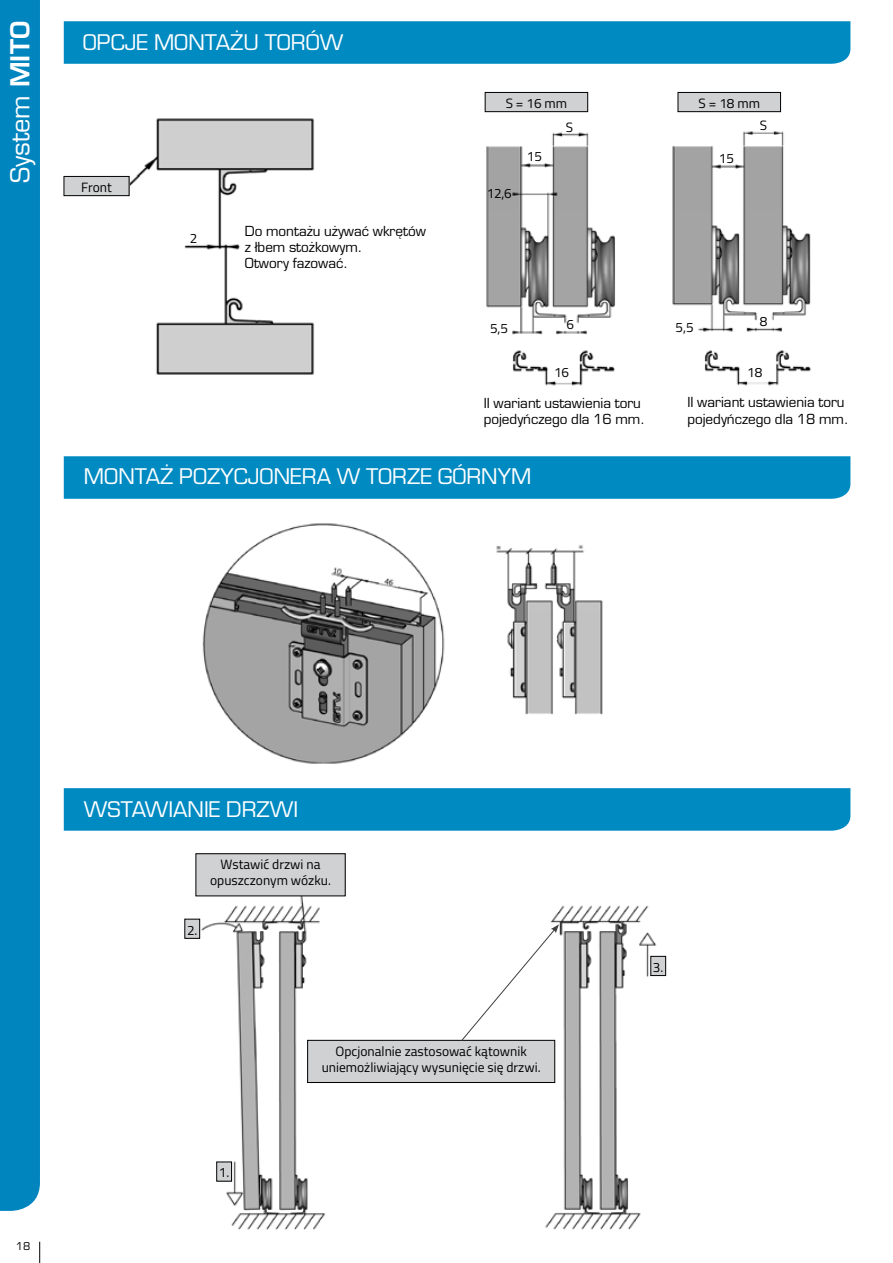
<style>
.page{position:relative;width:893px;height:1263px;background:#fff}
.page>*{position:absolute;margin:0;border:0;box-sizing:border-box;transform-origin:0 0}
.t1{font:25.5px "Euromode";color:#fff}
.t2{font:21px "Euromode";color:#fff}
.t3{font:13.5px/16.2px "Titillium Web";color:#000;text-align:center}
.t4{font:13.5px/16.2px "Euromode";color:#000}
.t5{font:10.5px "Euromode";color:#000}
.s1{font-weight:700}
</style>
<div class="page">
<svg style="left:39px;top:1242px;width:1px;height:21px"></svg>
<img style="left:512px;top:350px;width:299px;height:36px">
<img style="left:198px;top:876px;width:469px;height:354px">
<div style="left:217px;top:1162px;width:15px;height:19px;background:#d0d1d2"></div>
<div style="left:217px;top:1162px;width:15px;height:19px;border:1px solid #000"></div>
<div style="left:64px;top:21px;width:786px;height:43px;background:#008ac2"></div>
<img style="left:202px;top:523px;width:401px;height:241px">
<img style="left:124px;top:118px;width:191px;height:257px">
<img style="left:486px;top:131px;width:325px;height:204px">
<div style="left:0;top:0;width:40px;height:1211px;background:#0085be"></div>
<div style="left:64px;top:456px;width:786px;height:43px;background:#008ac2"></div>
<div style="left:64px;top:788px;width:786px;height:43px;background:#008ac2"></div>
<div style="left:64px;top:176px;width:65px;height:20px;background:#d0d1d2"></div>
<div style="left:64px;top:176px;width:65px;height:20px;border:1px solid #000"></div>
<div style="left:196px;top:854px;width:149px;height:42px;background:#d0d1d2"></div>
<div style="left:196px;top:853px;width:149px;height:43px;border:1px solid #000"></div>
<div style="left:308px;top:1040px;width:247px;height:42px;background:#d0d1d2"></div>
<div style="left:307px;top:1040px;width:248px;height:43px;border:1px solid #000"></div>
<div style="left:485px;top:92px;width:103px;height:20px;background:#d0d1d2"></div>
<div style="left:485px;top:92px;width:103px;height:20px;border:1px solid #000"></div>
<div style="left:678px;top:92px;width:102px;height:20px;background:#d0d1d2"></div>
<div style="left:678px;top:92px;width:103px;height:20px;border:1px solid #000"></div>
<div style="left:185px;top:919px;width:15px;height:19px;background:#d0d1d2"></div>
<div style="left:185px;top:919px;width:15px;height:19px;border:1px solid #000"></div>
<div style="left:651px;top:956px;width:15px;height:19px;background:#d0d1d2"></div>
<div style="left:651px;top:956px;width:15px;height:20px;border:1px solid #000"></div>
<svg style="left:461px;top:924px;width:98px;height:117px"></svg>
<h1 class="t1" style="left:5px;top:183px;width:163px;rotate:-90deg">System <span class="s1">MITO</span></h1>
<h2 class="t2" style="left:83px;top:30px;width:262px">OPCJE MONTAŻU TORÓW</h2>
<p class="t3" style="left:81px;top:178px;width:32px">Front</p>
<p class="t3" style="left:190px;top:229px;width:9px">2</p>
<p class="t4" style="left:245px;top:223px;width:183px">Do montażu używać wkrętów z łbem stożkowym.<br>Otwory fazować.</p>
<p class="t3" style="left:506px;top:94px;width:63px">S = 16 mm</p>
<p class="t3" style="left:698px;top:94px;width:63px">S = 18 mm</p>
<p class="t3" style="left:566px;top:118px;width:9px">S</p>
<p class="t3" style="left:760px;top:116px;width:9px">S</p>
<p class="t3" style="left:487px;top:185px;width:26px">12,6</p>
<p class="t3" style="left:527px;top:147px;width:17px">15</p>
<p class="t3" style="left:719px;top:150px;width:17px">15</p>
<p class="t3" style="left:490px;top:320px;width:20px">5,5</p>
<p class="t3" style="left:567px;top:315px;width:9px">6</p>
<p class="t3" style="left:675px;top:318px;width:20px">5,5</p>
<p class="t3" style="left:760px;top:312px;width:9px">8</p>
<p class="t3" style="left:554px;top:363px;width:17px">16</p>
<p class="t3" style="left:747px;top:363px;width:17px">18</p>
<p class="t4" style="left:484px;top:394px;width:163px">II wariant ustawienia toru pojedyńczego dla 16 mm.</p>
<p class="t4" style="left:687px;top:394px;width:163px">II wariant ustawienia toru pojedyńczego dla 18 mm.</p>
<h2 class="t2" style="left:84px;top:464px;width:449px">MONTAŻ POZYCJONERA W TORZE GÓRNYM</h2>
<p class="t5" style="left:16px;top:1240px;width:16px">18</p>
<h2 class="t2" style="left:84px;top:797px;width:216px">WSTAWIANIE DRZWI</h2>
<p class="t3" style="left:210px;top:856px;width:122px">Wstawić drzwi na opuszczonym wózku.</p>
<p class="t3" style="left:187px;top:921px;width:12px">2.</p>
<p class="t3" style="left:219px;top:1164px;width:12px">1.</p>
<p class="t3" style="left:322px;top:1042px;width:220px">Opcjonalnie zastosować kątownik uniemożliwiający wysunięcie się drzwi.</p>
<p class="t3" style="left:653px;top:958px;width:12px">3.</p>
</div>
